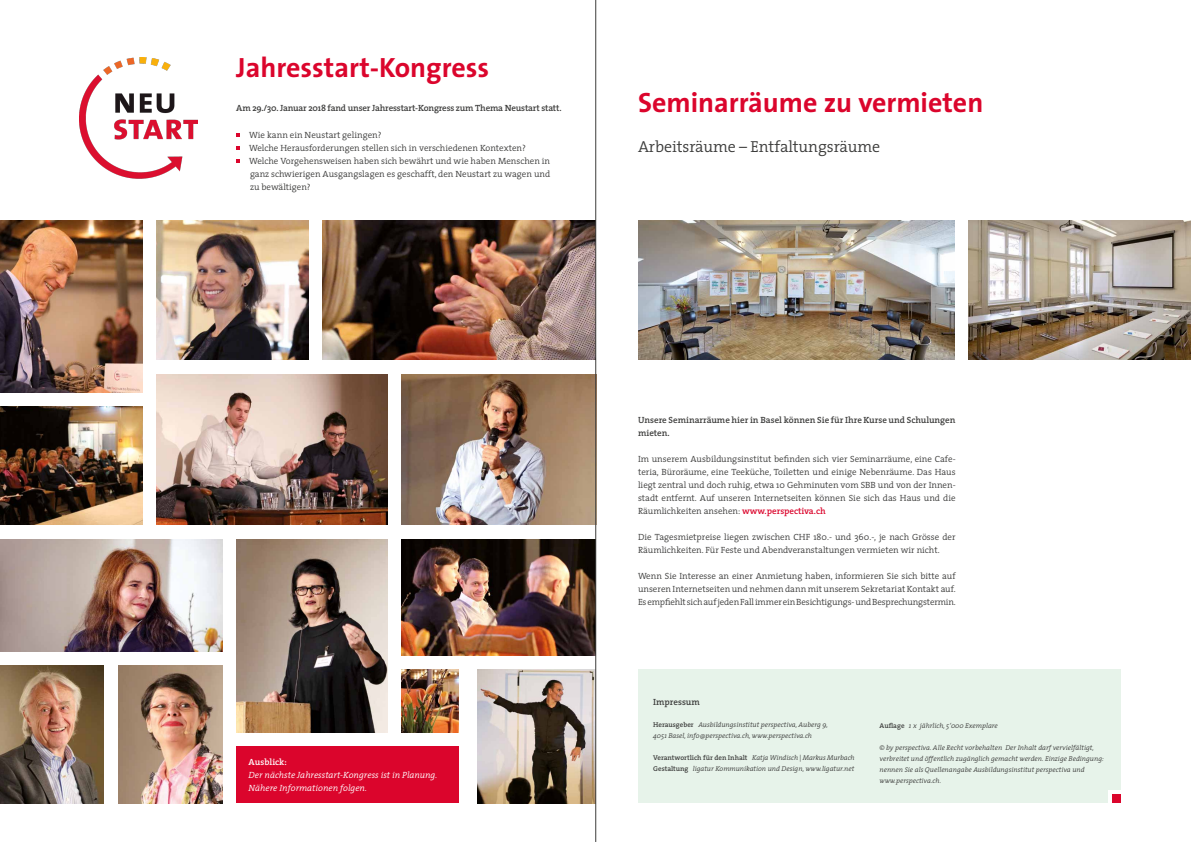
<style>
.page{position:relative;width:1191px;height:842px;background:#fff}
.page>*{position:absolute;margin:0;border:0;box-sizing:border-box;transform-origin:0 0}
.t1{font:700 28px "The Sans";color:#db052c}
.t2{font:300 16px "The Serif";letter-spacing:-.005em;color:#3c3c3b}
.t3{font:300 9px/13px "The Serif";color:#3c3c3b;text-align:justify}
.t4{font:600 9px/13px "The Serif";letter-spacing:-.015em;color:#3c3c3b}
.t5{font:italic 300 9px/13px "The Serif";color:#fff}
.t6{font:600 9px "The Serif";color:#fff}
.t7{font:italic 300 7px/11px "The Serif";color:#3c3c3b}
.s1{font-weight:600;color:#db052c}
.s2{font-weight:600;font-style:normal}
</style>
<div class="page">
<div style="left:236px;top:746px;width:223px;height:57px;background:#db052c"></div>
<img style="left:79px;top:57px;width:119px;height:121px">
<img style="left:236px;top:539px;width:151px;height:193px">
<img style="left:402px;top:539px;width:193px;height:116px">
<img style="left:0;top:539px;width:222px;height:113px">
<img style="left:119px;top:666px;width:103px;height:137px">
<img style="left:0;top:666px;width:103px;height:137px">
<img style="left:402px;top:375px;width:193px;height:150px">
<img style="left:477px;top:669px;width:118px;height:134px">
<img style="left:0;top:407px;width:143px;height:118px">
<img style="left:322px;top:221px;width:273px;height:139px">
<img style="left:157px;top:374px;width:230px;height:151px">
<img style="left:157px;top:221px;width:151px;height:139px">
<img style="left:0;top:221px;width:143px;height:171px">
<img style="left:968px;top:221px;width:223px;height:139px">
<img style="left:638px;top:221px;width:316px;height:139px">
<img style="left:402px;top:669px;width:57px;height:63px">
<div style="left:638px;top:669px;width:482px;height:134px;background:#e7f3ea"></div>
<div style="left:1108px;top:790px;width:12px;height:13px;background:#fff"></div>
<div style="left:1112px;top:794px;width:8px;height:9px;background:#db052c"></div>
<hr style="left:595px;top:0;width:1px;height:842px;background:#3c3c3b">
<h1 class="t1" style="left:236px;top:44px;width:254px">Jahresstart-Kongress</h1>
<p class="t4" style="left:236px;top:102px;width:327px">Am 29./30. Januar 2018 fand unser Jahresstart-Kongress zum Thema Neustart statt.</p>
<p class="t3" style="left:249px;top:129px;width:303px;text-align:left">Wie kann ein Neustart gelingen?<br>Welche Herausforderungen stellen sich in verschiedenen Kontexten?<br>Welche Vorgehensweisen haben sich bewährt und wie haben Menschen in ganz schwierigen Ausgangslagen es geschafft, den Neustart zu wagen und zu bewältigen?</p>
<h1 class="t1" style="left:638px;top:79px;width:347px">Seminarräume zu vermieten</h1>
<h2 class="t2" style="left:638px;top:133px;width:244px">Arbeitsräume – Entfaltungsräume</h2>
<p class="t6" style="left:249px;top:754px;width:40px">Ausblick:</p>
<p class="t5" style="left:249px;top:768px;width:190px">Der nächste Jahresstart-Kongress ist in Planung.<br>Nähere Informationen folgen.</p>
<p class="t4" style="left:638px;top:414px;width:319px">Unsere Seminarräume hier in Basel können Sie für Ihre Kurse und Schulungen mieten.</p>
<p class="t3" style="left:638px;top:452px;width:319px">Im unserem Ausbildungsinstitut befinden sich vier Seminarräume, eine Cafe&shy;teria, Büroräume, eine Teeküche, Toiletten und einige Nebenräume. Das Haus liegt zentral und doch ruhig, etwa 10 Gehminuten vom SBB und von der Innen&shy;stadt entfernt. Auf unseren Internetseiten können Sie sich das Haus und die Räumlichkeiten ansehen: <span class="s1">www.perspectiva.ch</span></p>
<p class="t3" style="left:638px;top:530px;width:319px">Die Tagesmietpreise liegen zwischen CHF 180.- und 360.-, je nach Grösse der<br>Räumlichkeiten. Für Feste und Abendveranstaltungen vermieten wir nicht.</p>
<p class="t3" style="left:638px;top:569px;width:319px">Wenn Sie Interesse an einer Anmietung haben, informieren Sie sich bitte auf unseren Internetseiten und nehmen dann mit unserem Sekretariat Kontakt auf.<br>Es empfiehlt sich auf jeden Fall immer ein Besichtigungs- und Besprechungstermin.</p>
<p class="t4" style="left:653px;top:695px;width:48px">Impressum</p>
<p class="t7" style="left:653px;top:719px;width:176px"><span class="s2">Herausgeber</span> Ausbildungsinstitut perspectiva, Auberg 9,<br>4051 Basel, info@perspectiva.ch, www.perspectiva.ch</p>
<p class="t7" style="left:653px;top:752px;width:203px"><span class="s2">Verantwortlich für den Inhalt</span> Katja Windisch | Markus Murbach<br><span class="s2">Gestaltung</span> ligatur Kommunikation und Design, www.ligatur.net</p>
<p class="t7" style="left:879px;top:720px;width:120px"><span class="s2">Auflage</span> 1 x jährlich, 5‘000 Exemplare</p>
<p class="t7" style="left:879px;top:742px;width:226px">© by perspectiva. Alle Recht vorbehalten Der Inhalt darf vervielfältigt, verbreitet und öffentlich zugänglich gemacht werden. Einzige Bedingung: nennen Sie als Quellenangabe Ausbildungsinstitut perspectiva und www.perspectiva.ch.</p>
</div>
